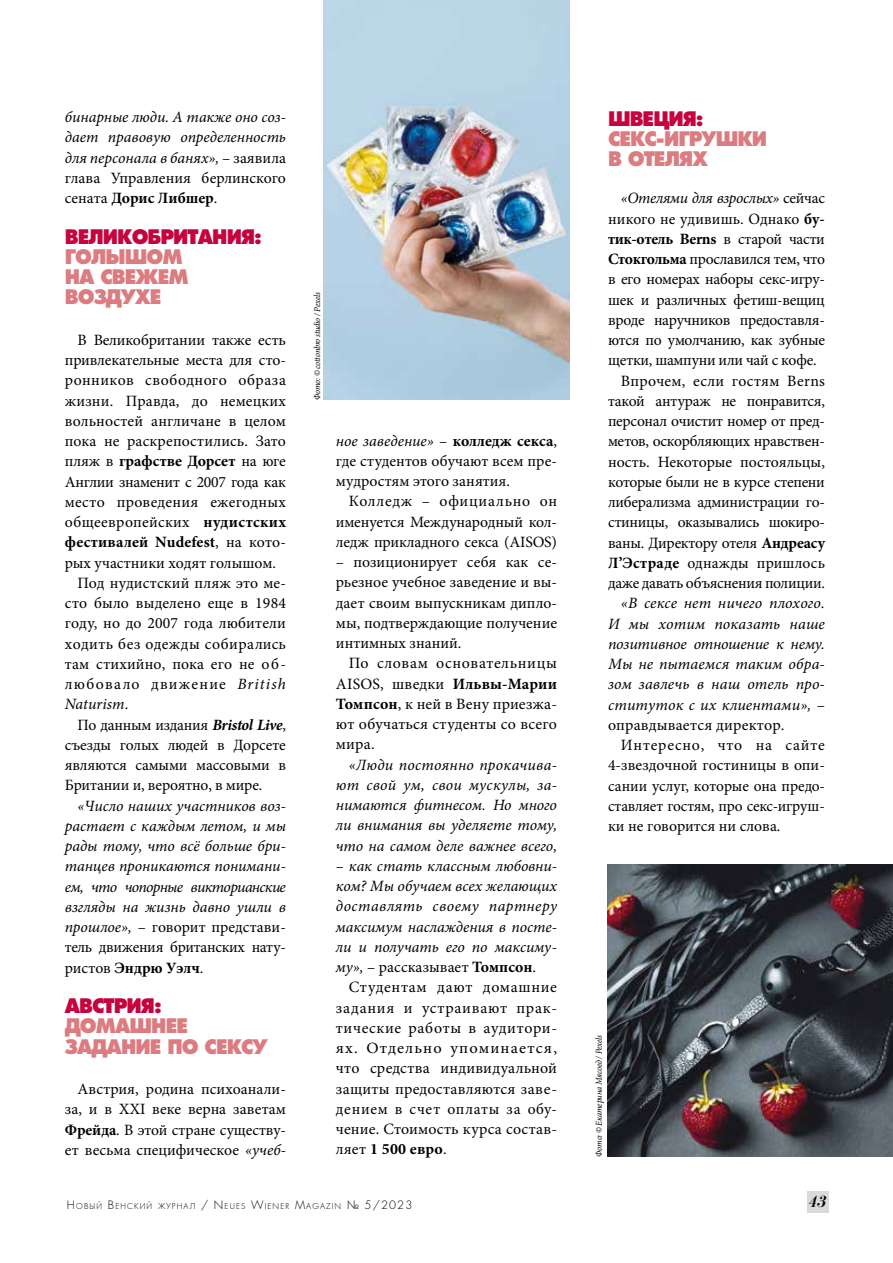
<style>
.page{position:relative;width:893px;height:1263px;background:#fff}
.page>*{position:absolute;margin:0;border:0;box-sizing:border-box;transform-origin:0 0}
.t1{font:19.5px/20.2px "Favorit Extra Bold C";letter-spacing:-.05em;color:#dc7b80;scale:.96 1}
.t2{font:19.5px "Favorit Extra Bold C";letter-spacing:-.05em;color:#c5043f;scale:.96 1}
.t3{font:italic 16.5px "Paragon Nord C";color:#000}
.t4{font:15.75px/20.2px "Minion Pro";color:#000;text-align:justify}
.t5{font:italic 15.75px/20.2px "Minion Pro";color:#000;text-align:justify}
.t6{font:15.75px "Minion Pro";letter-spacing:-.02em;color:#000}
.t7{font:15.75px "Minion Pro";letter-spacing:.02em;color:#000}
.t8{font:700 15.75px "Minion Pro";letter-spacing:.005em;color:#000}
.t9{font:15.75px "Minion Pro";letter-spacing:.03em;color:#000}
.t10{font:italic 15.75px "Minion Pro";letter-spacing:-.02em;color:#000}
.t11{font:700 15.75px "Minion Pro";letter-spacing:-.02em;color:#000}
.t12{font:15.75px "Minion Pro";letter-spacing:.08em;color:#000}
.t13{font:italic 9px "Minion Pro";letter-spacing:-.025em;color:#000;scale:.94 1}
.t14{font:7.8px "Favorit Light C";letter-spacing:.145em;color:#000}
.s1{font-style:normal}
.s2{font-weight:700;font-style:normal}
.s3{font-weight:400}
.s4{font-weight:700}
.s5{font-style:italic}
.s6{font-weight:700;font-style:italic}
.s7{font-size:11.25px}
</style>
<div class="page">
<div style="left:807px;top:1192px;width:21px;height:21px;background:#dadada"></div>
<img style="left:324px;top:0;width:246px;height:400px">
<img style="left:607px;top:865px;width:286px;height:291px">
<p class="t5" style="left:65px;top:107px;width:223px">бинарные люди. А также оно соз&shy;дает правовую определенность для персонала в банях», <span class="s1">– заявила глава Управления берлинского сената</span> <span class="s2">Дорис Либшер</span><span class="s1">.</span></p>
<p class="t2" style="left:65px;top:224px;width:207px">ВЕЛИКОБРИТАНИЯ:</p>
<p class="t1" style="left:65px;top:247px;width:131px">ГОЛЫШОМ<br>НА СВЕЖЕМ<br>ВОЗДУХЕ</p>
<p class="t4" style="left:78px;top:330px;width:210px">В Великобритании также есть</p>
<p class="t4" style="left:65px;top:350px;width:223px">привлекательные места для сто-</p>
<p class="t9" style="left:65px;top:370px;width:223px">ронников свободного образа</p>
<p class="t4" style="left:65px;top:390px;width:223px">жизни. Правда, до немецких</p>
<p class="t4" style="left:65px;top:411px;width:223px">вольностей англичане в целом</p>
<p class="t4" style="left:65px;top:431px;width:223px">пока не раскрепостились. Зато</p>
<p class="t8" style="left:65px;top:450px;width:223px"><span class="s3">пляж в</span> графстве Дорсет <span class="s3">на юге</span></p>
<p class="t6" style="left:65px;top:471px;width:223px">Англии знаменит с 2007 года как</p>
<p class="t7" style="left:65px;top:491px;width:223px">место проведения ежегодных</p>
<p class="t7" style="left:65px;top:511px;width:223px">общеевропейских <span class="s4">нудистских</span></p>
<p class="t8" style="left:65px;top:531px;width:223px">фестивалей Nudefest<span class="s3">, на кото-</span></p>
<p class="t4" style="left:65px;top:552px;width:213px">рых участники ходят голышом.</p>
<p class="t4" style="left:78px;top:573px;width:210px">Под нудистский пляж это ме-</p>
<p class="t4" style="left:65px;top:593px;width:223px">сто было выделено еще в 1984</p>
<p class="t4" style="left:65px;top:613px;width:223px">году, но до 2007 года любители</p>
<p class="t9" style="left:65px;top:633px;width:223px">ходить без одежды собирались</p>
<p class="t4" style="left:65px;top:654px;width:223px">там стихийно, пока его не об-</p>
<p class="t12" style="left:65px;top:674px;width:223px">любовало движение <span class="s5">British</span></p>
<p class="t5" style="left:65px;top:694px;width:65px">Naturism<span class="s1">.</span></p>
<p class="t6" style="left:78px;top:714px;width:210px">По данным издания <span class="s6">Bristol Live</span>,</p>
<p class="t4" style="left:65px;top:735px;width:223px">съезды голых людей в Дорсете</p>
<p class="t4" style="left:65px;top:755px;width:223px">являются самыми массовыми в</p>
<p class="t4" style="left:65px;top:775px;width:199px">Британии и, вероятно, в мире.</p>
<p class="t5" style="left:65px;top:795px;width:223px;text-indent:13px">«Число наших участников воз&shy;растает с каждым летом, и мы рады тому, что всё больше бри&shy;танцев проникаются понимани&shy;ем, что чопорные викторианские взгляды на жизнь давно ушли в прошлое», <span class="s1">– говорит представи&shy;тель движения британских нату&shy;ристов</span> <span class="s2">Эндрю Уэлч</span><span class="s1">.</span></p>
<p class="t2" style="left:65px;top:994px;width:102px">АВСТРИЯ:</p>
<p class="t1" style="left:65px;top:1016px;width:213px">ДОМАШНЕЕ<br>ЗАДАНИЕ ПО СЕКСУ</p>
<p class="t4" style="left:65px;top:1079px;width:223px;text-indent:13px">Австрия, родина психоанали&shy;за, и в XXI веке верна заветам <span class="s4">Фрейда</span>. В этой стране существу&shy;ет весьма специфическое <span class="s5">«учеб-</span></p>
<p class="t13" style="left:311px;top:400px;width:116px;rotate:-90deg">Фото: © cottonbro studio / Pexels</p>
<p class="t4" style="left:336px;top:430px;width:223px"><span class="s5">ное заведение»</span> – <span class="s4">колледж секса</span>, где студентов обучают всем пре&shy;мудростям этого занятия.</p>
<p class="t4" style="left:336px;top:491px;width:223px;text-indent:13px">Колледж – официально он именуется Международный кол&shy;ледж прикладного секса (AISOS)</p>
<p class="t4" style="left:336px;top:552px;width:223px">– позиционирует себя как се&shy;рьезное учебное заведение и вы&shy;дает своим выпускникам дипло&shy;мы, подтверждающие получение интимных знаний.</p>
<p class="t4" style="left:336px;top:653px;width:223px;text-indent:13px">По словам основательницы AISOS, шведки <span class="s4">Ильвы-Марии Томпсон</span>, к ней в Вену приезжа&shy;ют обучаться студенты со всего мира.</p>
<p class="t5" style="left:336px;top:754px;width:223px;text-indent:13px">«Люди постоянно прокачива&shy;ют свой ум, свои мускулы, за&shy;нимаются фитнесом. Но много ли внимания вы уделяете тому, что на самом деле важнее всего,</p>
<p class="t5" style="left:336px;top:856px;width:223px">– как стать классным любовни&shy;ком? Мы обучаем всех желающих доставлять своему партнеру максимум наслаждения в посте&shy;ли и получать его по максиму&shy;му», <span class="s1">– рассказывает</span> <span class="s2">Томпсон</span><span class="s1">.</span></p>
<p class="t4" style="left:336px;top:977px;width:223px;text-indent:13px">Студентам дают домашние задания и устраивают прак&shy;тические работы в аудитори&shy;ях. Отдельно упоминается, что средства индивидуальной защиты предоставляются заве&shy;дением в счет оплаты за обу&shy;чение. Стоимость курса состав&shy;ляет <span class="s4">1 500 евро</span>.</p>
<p class="t2" style="left:608px;top:107px;width:101px">ШВЕЦИЯ:</p>
<p class="t1" style="left:608px;top:129px;width:167px">СЕКС-ИГРУШКИ<br>В ОТЕЛЯХ</p>
<p class="t10" style="left:621px;top:187px;width:206px">«Отелями для взрослых» <span class="s1">сейчас</span></p>
<p class="t4" style="left:608px;top:208px;width:218px">никого не удивишь. Однако <span class="s4">бу-</span></p>
<p class="t11" style="left:608px;top:228px;width:218px">тик-отель Berns <span class="s3">в старой части</span></p>
<p class="t6" style="left:608px;top:248px;width:218px"><span class="s4">Стокгольма</span> прославился тем, что</p>
<p class="t6" style="left:608px;top:269px;width:218px">в его номерах наборы секс-игру-</p>
<p class="t6" style="left:608px;top:289px;width:218px">шек и различных фетиш-вещиц</p>
<p class="t6" style="left:608px;top:309px;width:218px">вроде наручников предоставля-</p>
<p class="t6" style="left:608px;top:329px;width:218px">ются по умолчанию, как зубные</p>
<p class="t6" style="left:608px;top:350px;width:210px">щетки, шампуни или чай с кофе.</p>
<p class="t7" style="left:621px;top:370px;width:206px">Впрочем, если гостям Berns</p>
<p class="t6" style="left:608px;top:390px;width:218px">такой антураж не понравится,</p>
<p class="t6" style="left:608px;top:410px;width:218px">персонал очистит номер от пред-</p>
<p class="t6" style="left:608px;top:431px;width:218px">метов, оскорбляющих нравствен-</p>
<p class="t4" style="left:608px;top:451px;width:218px">ность. Некоторые постояльцы,</p>
<p class="t6" style="left:608px;top:471px;width:218px">которые были не в курсе степени</p>
<p class="t6" style="left:608px;top:491px;width:218px">либерализма администрации го-</p>
<p class="t6" style="left:608px;top:512px;width:218px">стиницы, оказывались шокиро-</p>
<p class="t6" style="left:608px;top:532px;width:218px">ваны. Директору отеля <span class="s4">Андреасу</span></p>
<p class="t4" style="left:608px;top:553px;width:218px"><span class="s4">Л’Эстраде</span> однажды пришлось</p>
<p class="t6" style="left:608px;top:572px;width:218px">даже давать объяснения полиции.</p>
<p class="t5" style="left:608px;top:593px;width:218px;text-indent:13px">«В сексе нет ничего плохого.<br>И мы хотим показать наше позитивное отношение к нему.<br>Мы не пытаемся таким обра&shy;зом завлечь в наш отель про&shy;ституток с их клиентами», <span class="s1">– оправдывается директор.</span></p>
<p class="t4" style="left:608px;top:735px;width:218px;text-indent:13px">Интересно, что на сайте 4-звездочной гостиницы в опи&shy;сании услуг, которые она предо&shy;ставляет гостям, про секс-игруш&shy;ки не говорится ни слова.</p>
<p class="t13" style="left:593px;top:1157px;width:131px;rotate:-90deg">Фото: © Екатерина Мясоед / Pexels</p>
<p class="t14" style="left:67px;top:1201px;width:347px"><span class="s7">Н</span>ОВЫЙ <span class="s7">В</span>ЕНСКИЙ ЖУРНАЛ <span class="s7">/</span> <span class="s7">N</span>EUES <span class="s7">W</span>IEN ER <span class="s7">M</span>AGAZIN <span class="s7">№ 5/2023</span></p>
<p class="t3" style="left:808px;top:1192px;width:19px">43</p>
</div>
